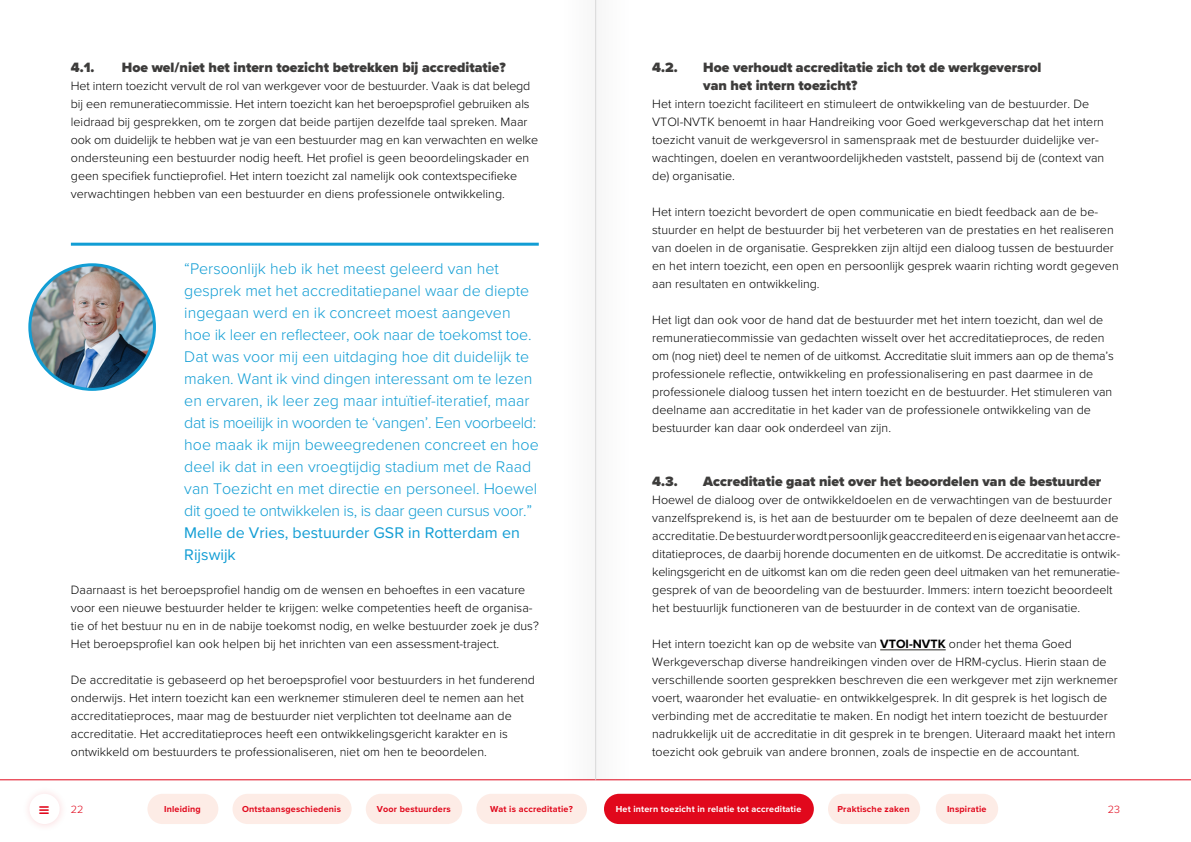
<style>
.page{position:relative;width:1191px;height:842px;background:#fff}
.page>*{position:absolute;margin:0;border:0;box-sizing:border-box;transform-origin:0 0}
.Quote_DEF{font:300 16px/22px "Proxima Nova";color:#119dd4}
.H2_DEF{font:900 14px/18px "Proxima Nova";color:#3d3c3b}
.platte_tekst_DEF{font:300 12.5px/18px "Proxima Nova";color:#000}
.t1{font:300 10.9px "Proxima Nova";color:#e1081c}
.t2{font:700 9px "Proxima Nova";letter-spacing:.02em;color:#e1081c}
.navigatiebalk{font:700 9px "Proxima Nova";letter-spacing:.02em;color:#fff}
.s1{font-weight:400}
.s2{font-weight:700}
</style>
<div class="page">
<hr style="left:880px;top:649px;width:65px;height:1px;background:#3d3c3b">
<hr style="left:71px;top:243px;width:468px;height:3px;background:#119dd4">
<img style="left:30px;top:265px;width:124px;height:124px;border-radius:62px">
<div style="left:28px;top:263px;width:128px;height:128px;border:3px solid #119dd4;border-radius:50%"></div>
<hr style="left:0;top:780px;width:595px;height:1px;background:#e1081c">
<hr style="left:595px;top:780px;width:596px;height:1px;background:#e1081c">
<div style="left:147px;top:794px;width:71px;height:30px;background:#fdece6;border-radius:15px"></div>
<div style="left:232px;top:794px;width:119px;height:30px;background:#fdece6;border-radius:15px"></div>
<div style="left:366px;top:794px;width:96px;height:30px;background:#fdece6;border-radius:15px"></div>
<div style="left:476px;top:794px;width:111px;height:30px;background:#fdece6;border-radius:15px"></div>
<div style="left:828px;top:794px;width:92px;height:30px;background:#fdece6;border-radius:15px"></div>
<div style="left:935px;top:794px;width:63px;height:30px;background:#fdece6;border-radius:15px"></div>
<div style="left:604px;top:794px;width:210px;height:30px;background:#e1081c;border-radius:15px"></div>
<div style="left:561px;top:0;width:34px;height:780px;background:#fbfbfb"></div>
<div style="left:595px;top:0;width:34px;height:780px;background:#fafafa"></div>
<hr style="left:595px;top:0;width:1px;height:780px;background:#dadada">
<p class="H2_DEF" style="left:71px;top:58px;width:25px">4.1.</p>
<p class="H2_DEF" style="left:122px;top:58px;width:385px">Hoe wel/niet het intern toezicht betrekken bij accreditatie?</p>
<p class="platte_tekst_DEF" style="left:71px;top:76px;width:469px">Het intern toezicht vervult de rol van werkgever voor de bestuurder. Vaak is dat belegd bij een remuneratiecommissie. Het intern toezicht kan het beroepsprofiel gebruiken als leidraad bij gesprekken, om te zorgen dat beide partijen dezelfde taal spreken. Maar ook om duidelijk te hebben wat je van een bestuurder mag en kan verwachten en welke ondersteuning een bestuurder nodig heeft. Het profiel is geen beoordelingskader en geen specifiek functieprofiel. Het intern toezicht zal namelijk ook contextspecifieke verwachtingen hebben van een bestuurder en diens professionele ontwikkeling.</p>
<p class="Quote_DEF" style="left:184px;top:257px;width:356px">“Persoonlijk heb ik het meest geleerd van het gesprek met het accreditatiepanel waar de diepte ingegaan werd en ik concreet moest aangeven hoe ik leer en reflecteer, ook naar de toekomst toe.<br>Dat was voor mij een uitdaging hoe dit duidelijk te maken. Want ik vind dingen interessant om te lezen en ervaren, ik leer zeg maar intuïtief-iteratief, maar dat is moeilijk in woorden te ‘vangen’. Een voorbeeld: hoe maak ik mijn beweegredenen concreet en hoe deel ik dat in een vroegtijdig stadium met de Raad van Toezicht en met directie en personeel. Hoewel dit goed te ontwikkelen is, is daar geen cursus voor.” <span class="s1">Melle de Vries, bestuurder GSR in Rotterdam en Rijswijk</span></p>
<p class="platte_tekst_DEF" style="left:71px;top:580px;width:469px">Daarnaast is het beroepsprofiel handig om de wensen en behoeftes in een vacature voor een nieuwe bestuurder helder te krijgen: welke competenties heeft de organisa&shy;tie of het bestuur nu en in de nabije toekomst nodig, en welke bestuurder zoek je dus?<br>Het beroepsprofiel kan ook helpen bij het inrichten van een assessment-traject.</p>
<p class="platte_tekst_DEF" style="left:71px;top:670px;width:466px">De accreditatie is gebaseerd op het beroepsprofiel voor bestuurders in het funderend onderwijs. Het intern toezicht kan een werknemer stimuleren deel te nemen aan het accreditatieproces, maar mag de bestuurder niet verplichten tot deelname aan de accreditatie. Het accreditatieproces heeft een ontwikkelingsgericht karakter en is ontwikkeld om bestuurders te professionaliseren, niet om hen te beoordelen.</p>
<p class="H2_DEF" style="left:652px;top:58px;width:27px">4.2.</p>
<p class="H2_DEF" style="left:703px;top:58px;width:340px">Hoe verhoudt accreditatie zich tot de werkgeversrol van het intern toezicht?</p>
<p class="platte_tekst_DEF" style="left:652px;top:94px;width:453px">Het intern toezicht faciliteert en stimuleert de ontwikkeling van de bestuurder. De VTOI-NVTK benoemt in haar Handreiking voor Goed werkgeverschap dat het intern toezicht vanuit de werkgeversrol in samenspraak met de bestuurder duidelijke ver&shy;wachtingen, doelen en verantwoordelijkheden vaststelt, passend bij de (context van de) organisatie.</p>
<p class="platte_tekst_DEF" style="left:652px;top:202px;width:468px">Het intern toezicht bevordert de open communicatie en biedt feedback aan de be&shy;stuurder en helpt de bestuurder bij het verbeteren van de prestaties en het realiseren van doelen in de organisatie. Gesprekken zijn altijd een dialoog tussen de bestuurder en het intern toezicht, een open en persoonlijk gesprek waarin richting wordt gegeven aan resultaten en ontwikkeling.</p>
<p class="platte_tekst_DEF" style="left:652px;top:310px;width:463px">Het ligt dan ook voor de hand dat de bestuurder met het intern toezicht, dan wel de remuneratiecommissie van gedachten wisselt over het accreditatieproces, de reden om (nog niet) deel te nemen of de uitkomst. Accreditatie sluit immers aan op de thema’s professionele reflectie, ontwikkeling en professionalisering en past daarmee in de professionele dialoog tussen het intern toezicht en de bestuurder. Het stimuleren van deelname aan accreditatie in het kader van de professionele ontwikkeling van de bestuurder kan daar ook onderdeel van zijn.</p>
<p class="H2_DEF" style="left:652px;top:472px;width:27px">4.3.</p>
<p class="H2_DEF" style="left:703px;top:472px;width:399px">Accreditatie gaat niet over het beoordelen van de bestuurder</p>
<p class="platte_tekst_DEF" style="left:652px;top:490px;width:469px">Hoewel de dialoog over de ontwikkeldoelen en de verwachtingen van de bestuurder vanzelfsprekend is, is het aan de bestuurder om te bepalen of deze deelneemt aan de accreditatie. De bestuurder wordt persoonlijk geaccrediteerd en is eigenaar van het accre&shy;ditatieproces, de daarbij horende documenten en de uitkomst. De accreditatie is ontwik&shy;kelingsgericht en de uitkomst kan om die reden geen deel uitmaken van het remuneratie&shy;gesprek of van de beoordeling van de bestuurder. Immers: intern toezicht beoordeelt het bestuurlijk functioneren van de bestuurder in de context van de organisatie.</p>
<p class="platte_tekst_DEF" style="left:652px;top:634px;width:467px">Het intern toezicht kan op de website van <span class="s2">VTOI-NVTK</span> onder het thema Goed Werkgeverschap diverse handreikingen vinden over de HRM-cyclus. Hierin staan de verschillende soorten gesprekken beschreven die een werkgever met zijn werknemer voert, waaronder het evaluatie- en ontwikkelgesprek. In dit gesprek is het logisch de verbinding met de accreditatie te maken. En nodigt het intern toezicht de bestuurder nadrukkelijk uit de accreditatie in dit gesprek in te brengen. Uiteraard maakt het intern toezicht ook gebruik van andere bronnen, zoals de inspectie en de accountant.</p>
<p class="t1" style="left:71px;top:801px;width:14px">22</p>
<p class="t1" style="left:1107px;top:801px;width:14px">23</p>
<p class="t2" style="left:164px;top:802px;width:38px">Inleiding</p>
<p class="t2" style="left:242px;top:802px;width:100px">Ontstaansgeschiedenis</p>
<p class="t2" style="left:377px;top:802px;width:75px">Voor bestuurders</p>
<p class="t2" style="left:490px;top:802px;width:84px">Wat is accreditatie?</p>
<p class="navigatiebalk" style="left:616px;top:802px;width:187px">Het intern toezicht in relatie tot accreditatie</p>
<p class="t2" style="left:837px;top:802px;width:74px">Praktische zaken</p>
<p class="t2" style="left:947px;top:802px;width:41px">Inspiratie</p>
</div>
